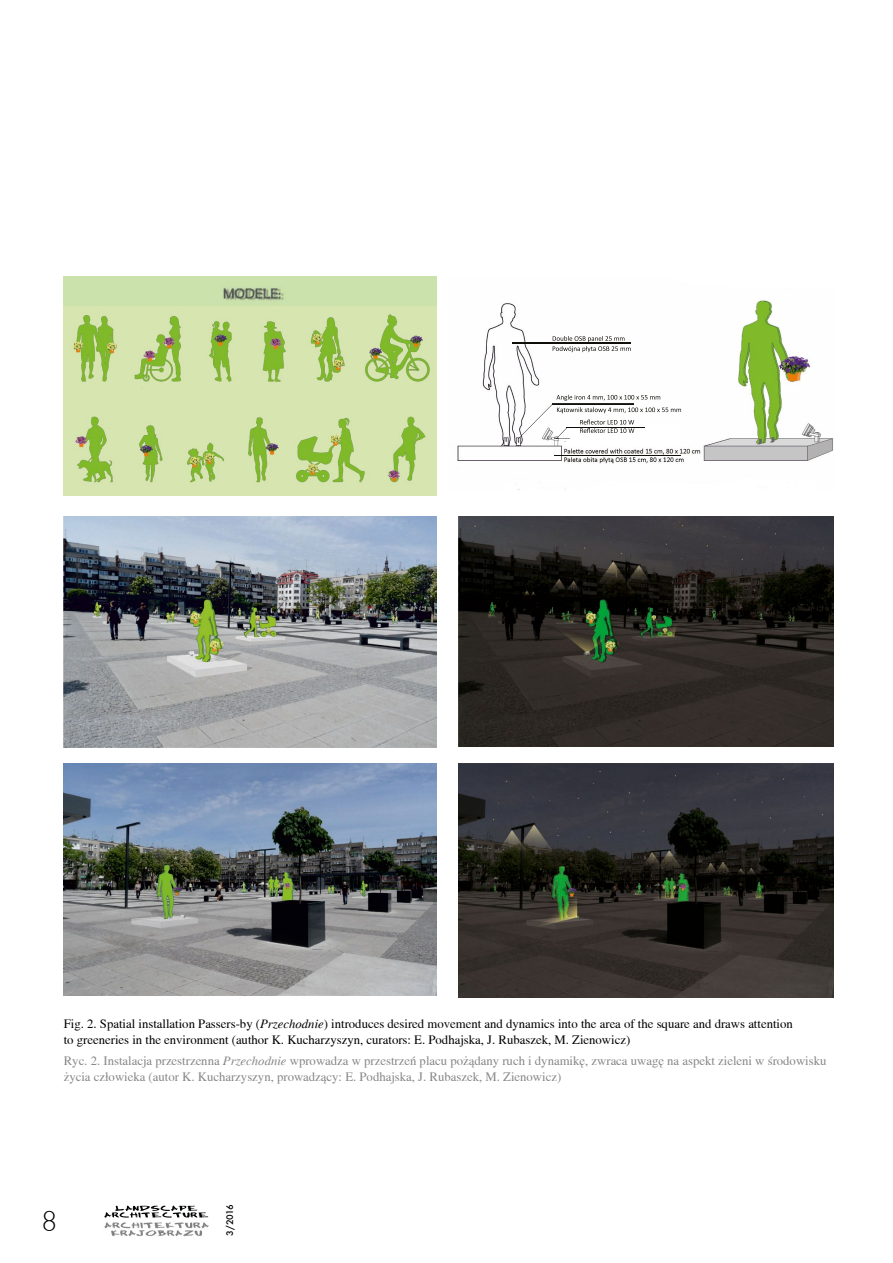
<style>
.page{position:relative;width:893px;height:1263px;background:#fff}
.page>*{position:absolute;margin:0;border:0;box-sizing:border-box;transform-origin:0 0}
.t1{font:30px "Futura TEE Ligh";color:#000}
.t2{font:12.75px/15.3px "Toronto";color:#000}
.t3{font:12.75px/15.3px "Toronto";color:#878787}
.t4{font:500 10.05px "Futura TEE";color:#000}
.s1{font-style:italic}
</style>
<div class="page">
<img style="left:104px;top:1222px;width:104px;height:14px">
<svg style="left:104px;top:1205px;width:104px;height:13px"></svg>
<img style="left:64px;top:276px;width:373px;height:220px">
<img style="left:64px;top:307px;width:372px;height:189px">
<img style="left:64px;top:516px;width:372px;height:231px">
<img style="left:459px;top:516px;width:374px;height:230px">
<img style="left:64px;top:764px;width:373px;height:232px">
<img style="left:459px;top:764px;width:374px;height:234px">
<img style="left:457px;top:300px;width:376px;height:190px">
<img style="left:512px;top:343px;width:119px;height:1px">
<img style="left:518px;top:404px;width:35px;height:35px">
<img style="left:553px;top:404px;width:80px;height:1px">
<img style="left:555px;top:438px;width:122px;height:1px">
<img style="left:555px;top:455px;width:125px;height:1px">
<svg style="left:556px;top:427px;width:11px;height:12px"></svg>
<img style="left:566px;top:428px;width:78px;height:1px">
<p class="t2" style="left:64px;top:1016px;width:731px">Fig. 2. Spatial installation Passers-by (<span class="s1">Przechodnie</span>) introduces desired movement and dynamics into the area of the square and draws attention to greeneries in the environment (author K. Kucharzyszyn, curators: E. Podhajska, J. Rubaszek, M. Zienowicz)</p>
<p class="t3" style="left:64px;top:1053px;width:764px">Ryc. 2. Instalacja przestrzenna <span class="s1">Przechodnie</span> wprowadza w przestrzeń placu pożądany ruch i dynamikę, zwraca uwagę na aspekt zieleni w środowisku życia człowieka (autor K. Kucharzyszyn, prowadzący: E. Podhajska, J. Rubaszek, M. Zienowicz)</p>
<h1 class="t1" style="left:41px;top:1204px;width:18px">8</h1>
<p class="t4" style="left:224px;top:1236px;width:33px;rotate:-90deg">3/2016</p>
</div>
